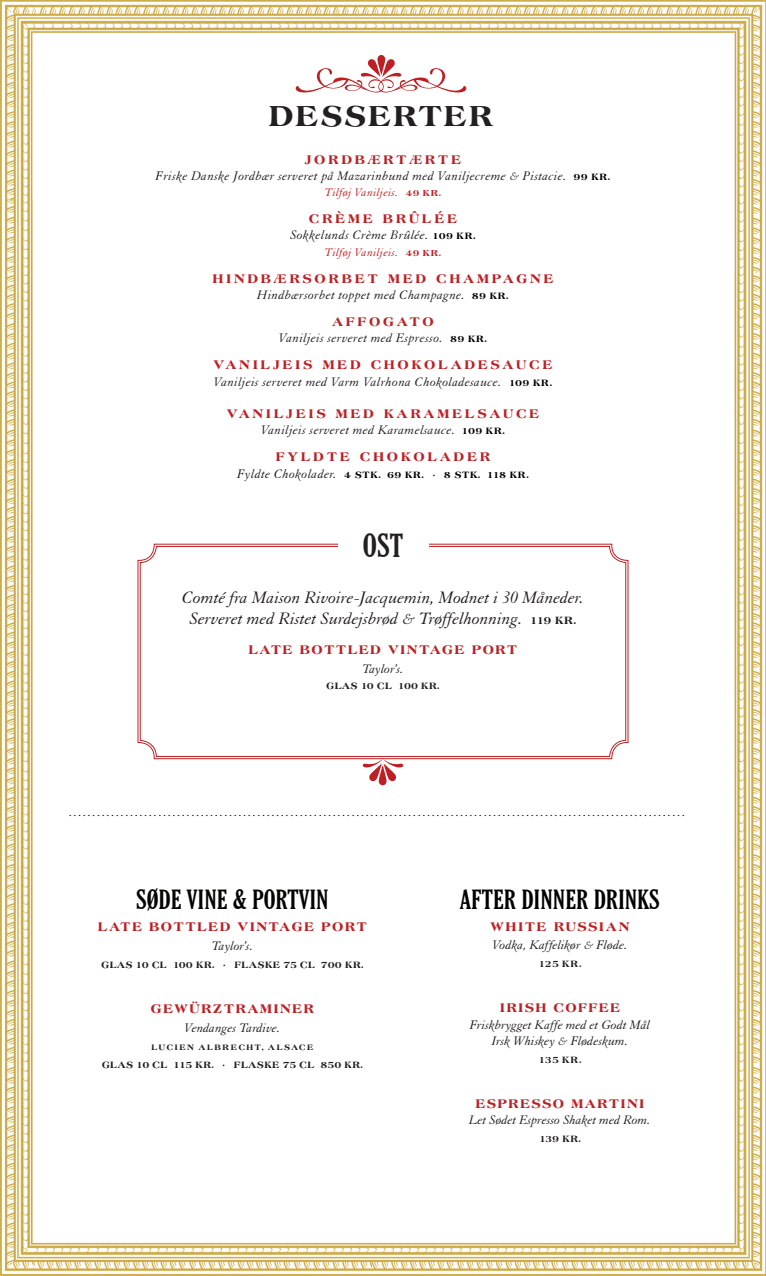
<style>
.page{position:relative;width:766px;height:1276px;background:#fff}
.page>*{position:absolute;margin:0;border:0;box-sizing:border-box;transform-origin:0 0}
.t1{font:700 extra-condensed 32.4px "Cheltenham BT";color:#231f20}
.t2{font:700 29.7px "Americana Becker Ext";color:#231f20}
.t3{font:700 extra-condensed 27px "Cheltenham BT";color:#000}
.t4{font:700 extra-condensed 27px "Cheltenham BT";color:#040503}
.t5{font:italic 18px/21.6px "Granjon LT Std";color:#231f20;text-align:center}
.t6{font:italic 13.5px/16.2px "Granjon LT Std";letter-spacing:.025em;color:#231f20;text-align:center}
.t7{font:italic 13.5px/16.2px "Granjon LT Std";color:#231f20;text-align:center}
.t8{font:13.5px "Americana";color:#000}
.t9{font:800 13.5px/18.9px "Americana";letter-spacing:.1em;color:#bd2024;text-align:center}
.t10{font:800 13.5px "Americana";letter-spacing:.2em;color:#bd2024}
.t11{font:italic 12px "Granjon LT Std";letter-spacing:.025em;color:#bd2024}
.t12{font:700 9.45px "Americana Becker Ext";color:#231f20}
.t13{font:700 9.45px "Americana Becker Ext";letter-spacing:.025em;color:#000}
.t14{font:700 8.1px "Americana Becker Ext";letter-spacing:.125em;color:#231f20}
.s1{font-family:"Americana";font-weight:800;font-style:normal;color:#bd2024}
.s2{font-family:"Americana Becker Ext";font-weight:700;font-style:normal;font-size:9.45px;color:#000}
.s3{font-family:"Americana Becker Ext";font-weight:700;font-style:normal;font-size:9px}
.s4{font-family:"Granjon LT Std";font-weight:400;font-style:italic;font-size:13.5px;color:#231f20}
.s5{color:#231f20}
.s6{font-family:"Americana Becker Ext";font-weight:700;font-style:normal;font-size:10.8px}
.s7{font-family:"Granjon LT Std";font-weight:400;font-style:italic;color:#231f20}
</style>
<div class="page">
<img style="left:0;top:0;width:765px;height:1275px">
<p class="t2" style="left:267px;top:98px;width:228px">DESSERTER</p>
<p class="t6" style="left:156px;top:152px;width:456px"><span class="s1">JORDBÆRTÆRTE<br></span>Friske Danske Jordbær serveret på Mazarinbund med Vaniljecreme &amp; Pistacie. <span class="s2">99 KR.</span></p>
<p class="t11" style="left:325px;top:186px;width:117px">Tilføj Vaniljeis. <span class="s3">49 KR.</span></p>
<p class="t6" style="left:290px;top:211px;width:187px"><span class="s1">CRÈME BRÛLÉE<br></span>Sokkelunds Crème Brûlée. <span class="s2">109 KR.</span></p>
<p class="t11" style="left:325px;top:245px;width:117px">Tilføj Vaniljeis. <span class="s3">49 KR.</span></p>
<p class="t6" style="left:212px;top:271px;width:342px"><span class="s1">HINDBÆRSORBET MED CHAMPAGNE<br></span>Hindbærsorbet toppet med Champagne. <span class="s2">89 KR.</span></p>
<p class="t6" style="left:279px;top:314px;width:209px"><span class="s1">AFFOGATO<br></span>Vaniljeis serveret med Espresso. <span class="s2">89 KR.</span></p>
<p class="t6" style="left:213px;top:357px;width:340px;text-align:left"><span class="s1">VANILJEIS MED CHOKOLADESAUCE<br></span>Vaniljeis serveret med Varm Valrhona Chokoladesauce. <span class="s2">109 KR.</span></p>
<p class="t6" style="left:227px;top:406px;width:314px"><span class="s1">VANILJEIS MED KARAMELSAUCE<br></span>Vaniljeis serveret med Karamelsauce. <span class="s2">109 KR.</span></p>
<p class="t10" style="left:275px;top:449px;width:216px">FYLDTE CHOKOLADER</p>
<p class="t13" style="left:237px;top:468px;width:293px"><span class="s4">Fyldte Chokolader.</span> 4 STK. 69 KR. <span class="s5">·</span> 8 STK. 118 KR.</p>
<p class="t1" style="left:363px;top:525px;width:42px">OST</p>
<p class="t5" style="left:182px;top:587px;width:403px">Comté fra Maison Rivoire-Jacquemin, Modnet i 30 Måneder.<br>Serveret med Ristet Surdejsbrød &amp; Trøffelhonning. <span class="s6">119 KR.</span></p>
<p class="t9" style="left:248px;top:640px;width:270px">LATE BOTTLED VINTAGE PORT<br><span class="s7">Taylor’s.</span></p>
<p class="t12" style="left:326px;top:680px;width:115px">GLAS 10 CL 100 KR.</p>
<p class="t8" style="left:68px;top:804px;width:618px">...................................................................................................................................</p>
<p class="t4" style="left:136px;top:882px;width:194px">SØDE VINE &amp; PORTVIN</p>
<p class="t9" style="left:98px;top:917px;width:270px">LATE BOTTLED VINTAGE PORT<br><span class="s7">Taylor’s.</span></p>
<p class="t12" style="left:101px;top:959px;width:264px">GLAS 10 CL 100 KR. · FLASKE 75 CL 700 KR.</p>
<p class="t7" style="left:151px;top:1000px;width:165px;line-height:18.9px"><span class="s1">GEWÜRZTRAMINER<br></span>Vendanges Tardive.</p>
<p class="t14" style="left:151px;top:1042px;width:164px">LUCIEN ALBRECHT, ALSACE</p>
<p class="t12" style="left:102px;top:1059px;width:263px">GLAS 10 CL 115 KR. · FLASKE 75 CL 850 KR.</p>
<p class="t3" style="left:460px;top:882px;width:201px">AFTER DINNER DRINKS</p>
<p class="t7" style="left:490px;top:918px;width:141px;line-height:17.9px;text-align:left"><span class="s1">WHITE RUSSIAN<br></span>Vodka, Kaffelikør &amp; Fløde.</p>
<p class="t12" style="left:538px;top:958px;width:45px">125 KR.</p>
<p class="t7" style="left:469px;top:1000px;width:182px"><span class="s1">IRISH COFFEE<br></span>Friskbrygget Kaffe med et Godt Mål<br>Irsk Whiskey &amp; Flødeskum.</p>
<p class="t12" style="left:538px;top:1054px;width:45px">135 KR.</p>
<p class="t7" style="left:469px;top:1095px;width:183px"><span class="s1">ESPRESSO MARTINI<br></span>Let Sødet Espresso Shaket med Rom.</p>
<p class="t12" style="left:539px;top:1133px;width:43px">139 KR.</p>
</div>
